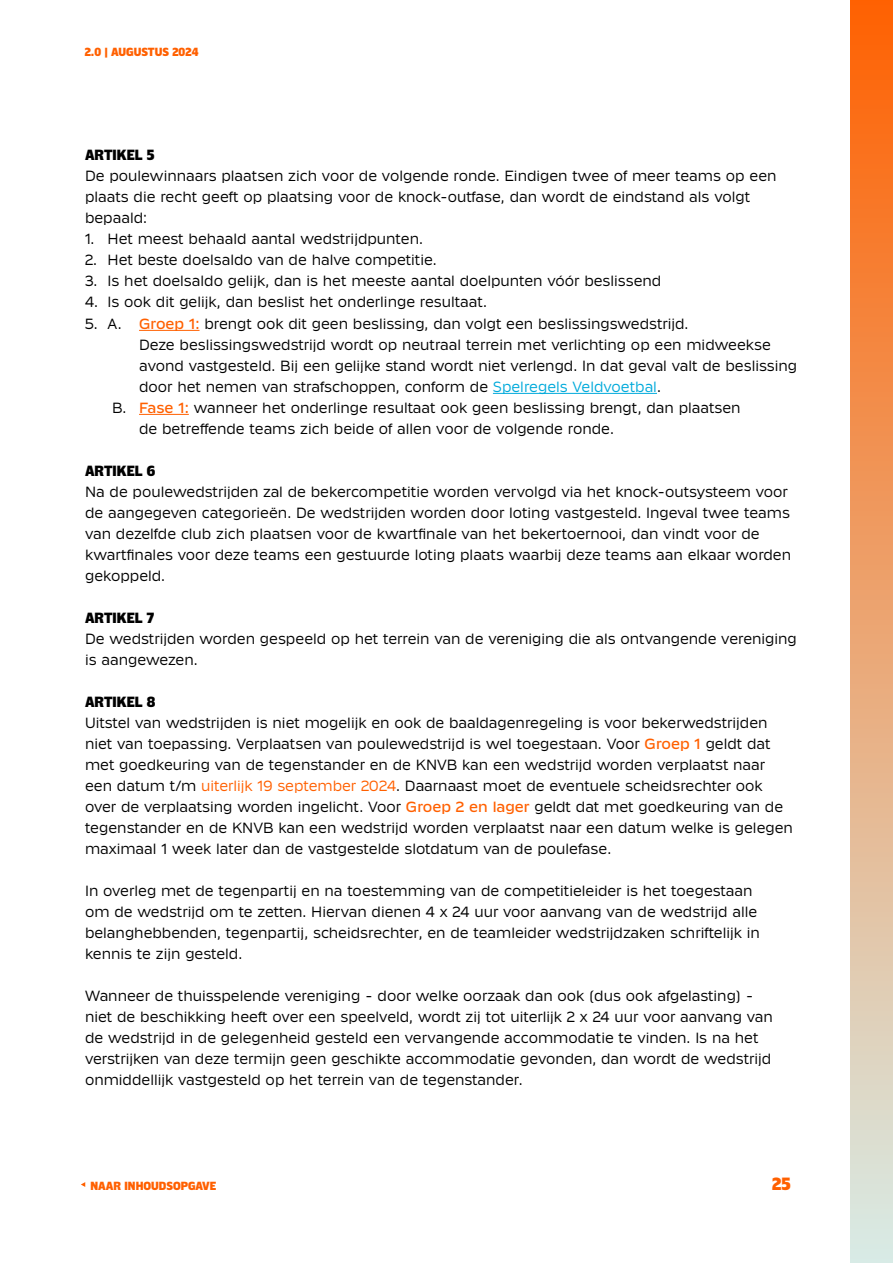
<style>
.page{position:relative;width:893px;height:1263px;background:#fff}
.page>*{position:absolute;margin:0;border:0;box-sizing:border-box;transform-origin:0 0}
.t1{font:700 18px "Klub KNVB072024";color:#ff6000}
.t2{font:15px/21px "Klub KNVB092024";color:#000}
.t3{font:700 15px "Klub KNVB072024";color:#000}
.t4{font:700 12px "Klub KNVB072024";color:#ff6000}
.s1{font-weight:500;color:#ff6000}
.s2{color:#00aadb}
.s3{color:#ff6000}
</style>
<div class="page">
<div style="left:850px;top:0;width:43px;height:1263px;background:linear-gradient(to bottom,#ff6101,#d8ebe6)"></div>
<svg style="left:81px;top:1182px;width:4px;height:5px"></svg>
<hr style="left:139px;top:330px;width:61px;height:1px;background:#ff6000">
<hr style="left:493px;top:393px;width:164px;height:1px;background:#00aadb">
<hr style="left:139px;top:414px;width:50px;height:1px;background:#ff6000">
<p class="t4" style="left:85px;top:45px;width:115px">2.0 | AUGUSTUS 2024</p>
<p class="t3" style="left:85px;top:147px;width:71px">ARTIKEL 5</p>
<p class="t2" style="left:85px;top:166px;width:693px">De poulewinnaars plaatsen zich voor de volgende ronde. Eindigen twee of meer teams op een plaats die recht geeft op plaatsing voor de knock-outfase, dan wordt de eindstand als volgt bepaald:</p>
<p class="t2" style="left:85px;top:229px;width:339px">1. Het meest behaald aantal wedstrijdpunten.</p>
<p class="t2" style="left:85px;top:250px;width:353px">2. Het beste doelsaldo van de halve competitie.</p>
<p class="t2" style="left:85px;top:271px;width:578px">3. Is het doelsaldo gelijk, dan is het meeste aantal doelpunten vóór beslissend</p>
<p class="t2" style="left:85px;top:292px;width:404px">4. Is ook dit gelijk, dan beslist het onderlinge resultaat.</p>
<p class="t2" style="left:85px;top:313px;width:605px">5. A. <span class="s1">Groep 1:</span> brengt ook dit geen beslissing, dan volgt een beslissingswedstrijd.</p>
<p class="t2" style="left:139px;top:334px;width:633px">Deze beslissingswedstrijd wordt op neutraal terrein met verlichting op een midweekse</p>
<p class="t2" style="left:139px;top:355px;width:660px">avond vastgesteld. Bij een gelijke stand wordt niet verlengd. In dat geval valt de beslissing</p>
<p class="t2" style="left:139px;top:376px;width:523px">door het nemen van strafschoppen, conform de <span class="s2">Spelregels Veldvoetbal</span>.</p>
<p class="t2" style="left:112px;top:397px;width:630px">B. <span class="s1">Fase 1:</span> wanneer het onderlinge resultaat ook geen beslissing brengt, dan plaatsen</p>
<p class="t2" style="left:139px;top:418px;width:476px">de betreffende teams zich beide of allen voor de volgende ronde.</p>
<p class="t3" style="left:85px;top:462px;width:72px">ARTIKEL 6</p>
<p class="t2" style="left:85px;top:481px;width:708px">Na de poulewedstrijden zal de bekercompetitie worden vervolgd via het knock-outsysteem voor de aangegeven categorieën. De wedstrijden worden door loting vastgesteld. Ingeval twee teams van dezelfde club zich plaatsen voor de kwartfinale van het bekertoernooi, dan vindt voor de kwartfinales voor deze teams een gestuurde loting plaats waarbij deze teams aan elkaar worden gekoppeld.</p>
<p class="t3" style="left:85px;top:609px;width:71px">ARTIKEL 7</p>
<p class="t2" style="left:85px;top:628px;width:713px">De wedstrijden worden gespeeld op het terrein van de vereniging die als ontvangende vereniging is aangewezen.</p>
<p class="t3" style="left:85px;top:693px;width:72px">ARTIKEL 8</p>
<p class="t2" style="left:85px;top:712px;width:709px">Uitstel van wedstrijden is niet mogelijk en ook de baaldagenregeling is voor bekerwedstrijden niet van toepassing. Verplaatsen van poulewedstrijd is wel toegestaan. Voor <span class="s1">Groep 1</span> geldt dat met goedkeuring van de tegenstander en de KNVB kan een wedstrijd worden verplaatst naar een datum t/m <span class="s3">uiterlijk 19 september 2024</span>. Daarnaast moet de eventuele scheidsrechter ook over de verplaatsing worden ingelicht. Voor <span class="s1">Groep 2 en lager</span> geldt dat met goedkeuring van de tegenstander en de KNVB kan een wedstrijd worden verplaatst naar een datum welke is gelegen maximaal 1 week later dan de vastgestelde slotdatum van de poulefase.</p>
<p class="t2" style="left:85px;top:880px;width:676px">In overleg met de tegenpartij en na toestemming van de competitieleider is het toegestaan om de wedstrijd om te zetten. Hiervan dienen 4 x 24 uur voor aanvang van de wedstrijd alle belanghebbenden, tegenpartij, scheidsrechter, en de teamleider wedstrijdzaken schriftelijk in kennis te zijn gesteld.</p>
<p class="t2" style="left:85px;top:985px;width:689px">Wanneer de thuisspelende vereniging - door welke oorzaak dan ook (dus ook afgelasting) - niet de beschikking heeft over een speelveld, wordt zij tot uiterlijk 2 x 24 uur voor aanvang van de wedstrijd in de gelegenheid gesteld een vervangende accommodatie te vinden. Is na het verstrijken van deze termijn geen geschikte accommodatie gevonden, dan wordt de wedstrijd onmiddellijk vastgesteld op het terrein van de tegenstander.</p>
<p class="t4" style="left:91px;top:1179px;width:127px">NAAR INHOUDSOPGAVE</p>
<p class="t1" style="left:772px;top:1173px;width:20px">25</p>
</div>
